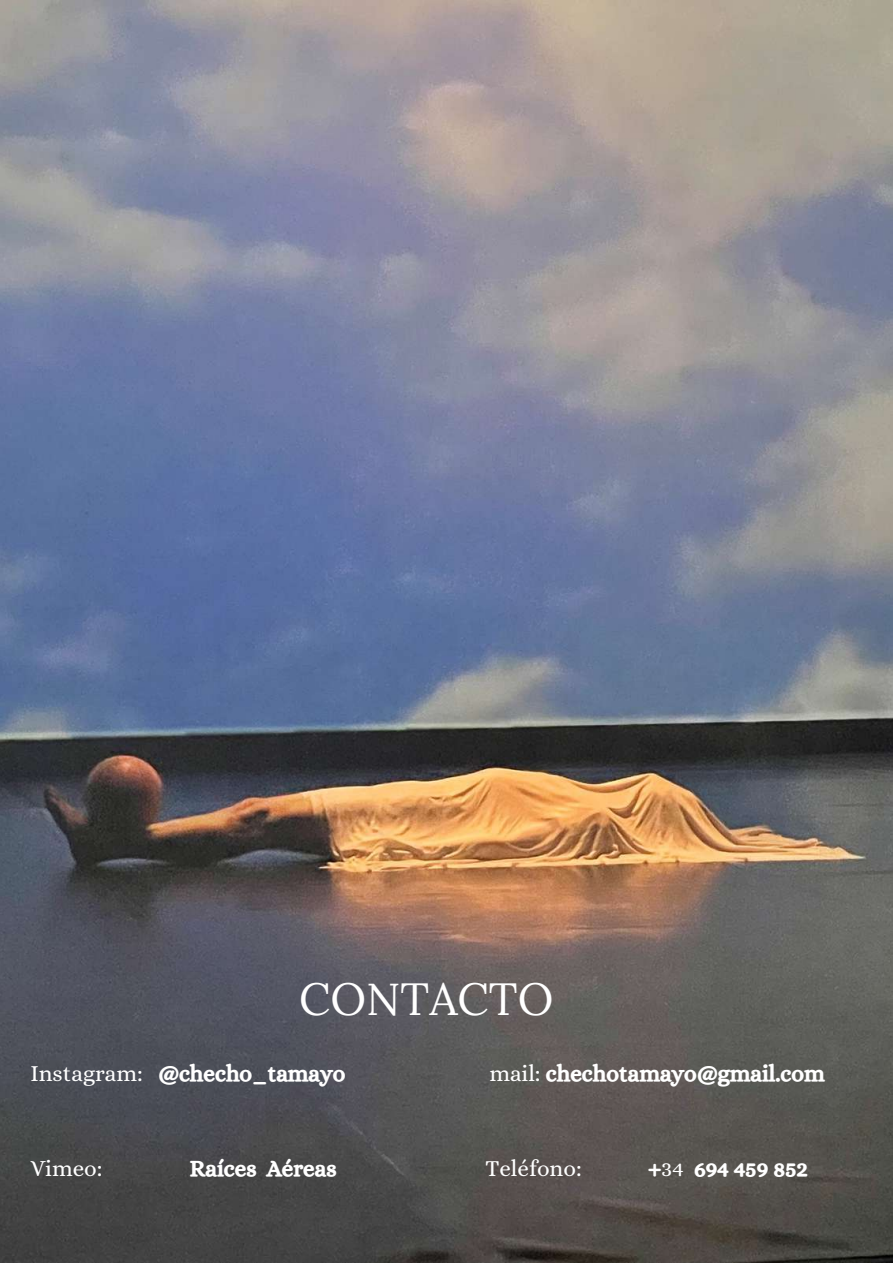
<style>
.page{position:relative;width:893px;height:1264px;background:#fff}
.page>*{position:absolute;margin:0;border:0;box-sizing:border-box;transform-origin:0 0}
.t1{font:45px "Lora";color:#fff}
.t2{font:23.1px "CA Generated";color:#fff}
.t3{font:23.1px "Alice";color:#fff}
.s1{font-family:"Alice"}
</style>
<div class="page">
<img style="left:0;top:0;width:892px;height:1262px">
<h1 class="t1" style="left:299px;top:969px;width:256px">CONTACTO</h1>
<p class="t2" style="left:30px;top:1059px;width:316px"><span class="s1">Instagram:</span> @checho_tamayo</p>
<p class="t2" style="left:489px;top:1059px;width:337px"><span class="s1">mail:</span> chechotamayo@gmail.com</p>
<p class="t3" style="left:30px;top:1154px;width:74px">Vimeo:</p>
<p class="t2" style="left:190px;top:1154px;width:148px">Raíces Aéreas</p>
<p class="t3" style="left:485px;top:1154px;width:98px">Teléfono:</p>
<p class="t2" style="left:648px;top:1154px;width:161px">+<span class="s1">34</span> 694 459 852</p>
</div>
